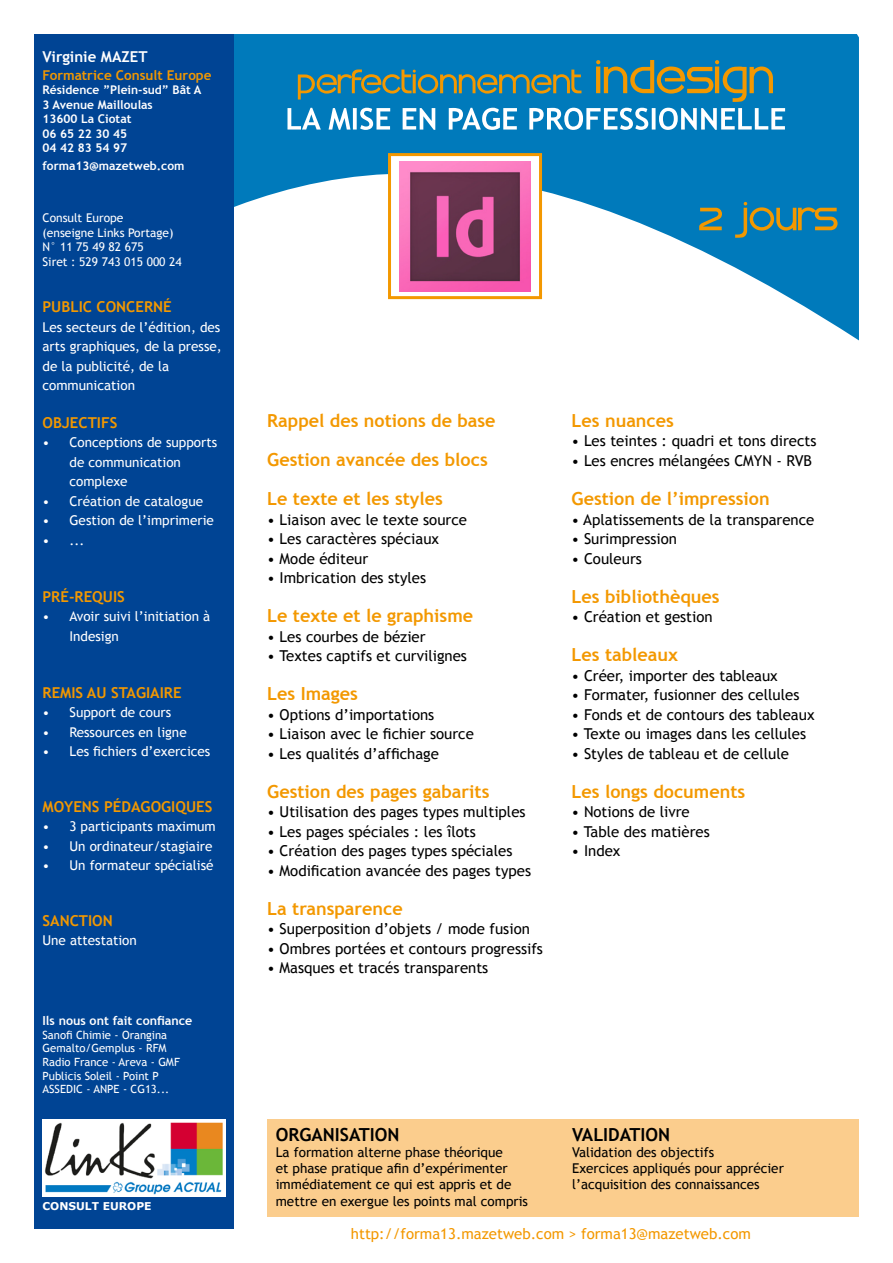
<style>
.page{position:relative;width:893px;height:1263px;background:#fff}
.page>*{position:absolute;margin:0;border:0;box-sizing:border-box;transform-origin:0 0}
.t1{font:700 18px/39px "Trebuchet MS";color:#f39800}
.t2{font:700 18px "Trebuchet MS";color:#000}
.t3{font:15px "Trebuchet MS";color:#000}
.t4{font:700 15px "Trebuchet MS";color:#f39800}
.t5{font:15px "Trebuchet MS";color:#f39800}
.t6{font:700 15px "Trebuchet MS";color:#fff}
.t7{font:13.5px/19.5px "Trebuchet MS";color:#fff}
.t8{font:13.5px/16.2px "Trebuchet MS";color:#000}
.t9{font:700 13.5px "Trebuchet MS";color:#f39800}
.t10{font:700 12.45px "Trebuchet MS";color:#fff}
.t11{font:700 12px/14.4px "Trebuchet MS";color:#fff}
.t12{font:12px/14.4px "Trebuchet MS";color:#fff}
.t13{font:11.25px/13.6px "Trebuchet MS";color:#fff}
.t14{font:700 10.8px "Verdana";color:#fff}
</style>
<div class="page">
<svg style="left:234px;top:34px;width:625px;height:306px;fill:#007abb"></svg>
<div style="left:34px;top:34px;width:200px;height:1195px;background:#004494"></div>
<img style="left:43px;top:1120px;width:182px;height:76px">
<svg style="left:699px;top:202px;width:138px;height:36px;background:#3a818d"></svg>
<div style="left:267px;top:1119px;width:592px;height:98px;background:#fbcd8d"></div>
<svg style="left:287px;top:108px;width:498px;height:22px"></svg>
<svg style="left:298px;top:60px;width:475px;height:42px;background:#368090"></svg>
<div style="left:389px;top:155px;width:151px;height:143px;background:#fff"></div>
<img style="left:400px;top:161px;width:130px;height:130px">
<div style="left:388px;top:153px;width:154px;height:146px;border:3px solid #f39800"></div>
<p class="t6" style="left:43px;top:47px;width:107px">Virginie MAZET</p>
<p class="t9" style="left:43px;top:67px;width:171px">Formatrice Consult Europe</p>
<p class="t11" style="left:43px;top:83px;width:160px">Résidence ”Plein-sud” Bât A<br>3 Avenue Mailloulas<br>13600 La Ciotat<br>06 65 22 30 45<br>04 42 83 54 97</p>
<p class="t11" style="left:43px;top:159px;width:144px">forma13@mazetweb.com</p>
<p class="t12" style="left:43px;top:211px;width:141px">Consult Europe<br>(enseigne Links Portage)<br>N° 11 75 49 82 675<br>Siret : 529 743 015 000 24</p>
<p class="t4" style="left:43px;top:298px;width:131px">PUBLIC CONCERNÉ</p>
<p class="t7" style="left:43px;top:317px;width:181px">Les secteurs de l’édition, des arts graphiques, de la presse, de la publicité, de la communication</p>
<p class="t4" style="left:43px;top:413px;width:76px">OBJECTIFS</p>
<p class="t7" style="left:70px;top:433px;width:149px;text-indent:-27px">• Conceptions de supports de communication complexe</p>
<p class="t7" style="left:43px;top:491px;width:162px">• Création de catalogue</p>
<p class="t7" style="left:43px;top:511px;width:173px">• Gestion de l’imprimerie</p>
<p class="t7" style="left:43px;top:530px;width:43px">• ...</p>
<p class="t4" style="left:43px;top:587px;width:84px">PRÉ-REQUIS</p>
<p class="t7" style="left:70px;top:607px;width:142px;text-indent:-27px">• Avoir suivi l’initiation à<br>Indesign</p>
<p class="t4" style="left:43px;top:683px;width:141px">REMIS AU STAGIAIRE</p>
<p class="t7" style="left:43px;top:703px;width:130px">• Support de cours</p>
<p class="t7" style="left:43px;top:722px;width:146px">• Ressources en ligne</p>
<p class="t7" style="left:43px;top:742px;width:169px">• Les fichiers d’exercices</p>
<p class="t4" style="left:43px;top:797px;width:41px">Moyens</p>
<p class="t4" style="left:104px;top:797px;width:37px">pé dagogiques</p>
<p class="t7" style="left:43px;top:817px;width:175px">• 3 participants maximum</p>
<p class="t7" style="left:43px;top:836px;width:171px">• Un ordinateur/stagiaire</p>
<p class="t7" style="left:43px;top:856px;width:172px">• Un formateur spécialisé</p>
<p class="t4" style="left:43px;top:911px;width:72px">SANCTION</p>
<p class="t7" style="left:43px;top:931px;width:96px">Une attestation</p>
<p class="t10" style="left:43px;top:1013px;width:151px">Ils nous ont fait confiance</p>
<p class="t13" style="left:43px;top:1028px;width:139px">Sanofi Chimie - Orangina<br>Gemalto/Gemplus - RFM<br>Radio France - Areva - GMF<br>Publicis Soleil - Point P<br>ASSEDIC - ANPE - CG13...</p>
<p class="t14" style="left:43px;top:1199px;width:111px">CONSULT EUROPE</p>
<p class="t1" style="left:267px;top:401px;width:230px">Rappel des notions de base<br>Gestion avancée des blocs<br>Le texte et les styles</p>
<p class="t3" style="left:267px;top:510px;width:201px">• Liaison avec le texte source</p>
<p class="t3" style="left:267px;top:530px;width:173px">• Les caractères spéciaux</p>
<p class="t3" style="left:267px;top:549px;width:103px">• Mode éditeur</p>
<p class="t3" style="left:267px;top:569px;width:160px">• Imbrication des styles</p>
<p class="t1" style="left:267px;top:596px;width:207px">Le texte et le graphisme</p>
<p class="t3" style="left:267px;top:627px;width:160px">• Les courbes de bézier</p>
<p class="t3" style="left:267px;top:647px;width:201px">• Textes captifs et curvilignes</p>
<p class="t1" style="left:267px;top:674px;width:92px">Les Images</p>
<p class="t3" style="left:267px;top:705px;width:169px">• Options d’importations</p>
<p class="t3" style="left:267px;top:725px;width:208px">• Liaison avec le fichier source</p>
<p class="t3" style="left:267px;top:744px;width:173px">• Les qualités d’affichage</p>
<p class="t1" style="left:267px;top:772px;width:224px">Gestion des pages gabarits</p>
<p class="t3" style="left:267px;top:803px;width:260px">• Utilisation des pages types multiples</p>
<p class="t3" style="left:267px;top:822px;width:210px">• Les pages spéciales : les îlots</p>
<p class="t3" style="left:267px;top:842px;width:247px">• Création des pages types spéciales</p>
<p class="t3" style="left:267px;top:861px;width:265px">• Modification avancée des pages types</p>
<p class="t1" style="left:267px;top:889px;width:137px">La transparence</p>
<p class="t3" style="left:267px;top:920px;width:264px">• Superposition d’objets / mode fusion</p>
<p class="t3" style="left:267px;top:939px;width:277px">• Ombres portées et contours progressifs</p>
<p class="t3" style="left:267px;top:959px;width:223px">• Masques et tracés transparents</p>
<p class="t1" style="left:572px;top:401px;width:104px">Les nuances</p>
<p class="t3" style="left:572px;top:432px;width:246px">• Les teintes : quadri et tons directs</p>
<p class="t3" style="left:572px;top:452px;width:242px">• Les encres mélangées CMYN - RVB</p>
<p class="t1" style="left:572px;top:479px;width:200px">Gestion de l’impression</p>
<p class="t3" style="left:572px;top:510px;width:244px">• Aplatissements de la transparence</p>
<p class="t3" style="left:572px;top:530px;width:107px">• Surimpression</p>
<p class="t3" style="left:572px;top:549px;width:72px">• Couleurs</p>
<p class="t1" style="left:572px;top:577px;width:150px">Les bibliothèques</p>
<p class="t3" style="left:572px;top:608px;width:143px">• Création et gestion</p>
<p class="t1" style="left:572px;top:635px;width:108px">Les tableaux</p>
<p class="t3" style="left:572px;top:666px;width:208px">• Créer, importer des tableaux</p>
<p class="t3" style="left:572px;top:686px;width:229px">• Formater, fusionner des cellules</p>
<p class="t3" style="left:572px;top:705px;width:244px">• Fonds et de contours des tableaux</p>
<p class="t3" style="left:572px;top:725px;width:236px">• Texte ou images dans les cellules</p>
<p class="t3" style="left:572px;top:744px;width:219px">• Styles de tableau et de cellule</p>
<p class="t1" style="left:572px;top:772px;width:175px">Les longs documents</p>
<p class="t3" style="left:572px;top:803px;width:120px">• Notions de livre</p>
<p class="t3" style="left:572px;top:822px;width:140px">• Table des matières</p>
<p class="t3" style="left:572px;top:842px;width:50px">• Index</p>
<p class="t2" style="left:276px;top:1123px;width:125px">ORGANISATION</p>
<p class="t8" style="left:276px;top:1144px;width:254px">La formation alterne phase théorique<br>et phase pratique afin d’expérimenter immédiatement ce qui est appris et de mettre en exergue les points mal compris</p>
<p class="t2" style="left:572px;top:1123px;width:100px">VALIDATION</p>
<p class="t8" style="left:572px;top:1144px;width:213px">Validation des objectifs<br>Exercices appliqués pour apprécier l’acquisition des connaissances</p>
<p class="t5" style="left:351px;top:1224px;width:401px">http://forma13.mazetweb.com &gt; forma13@mazetweb.com</p>
</div>
